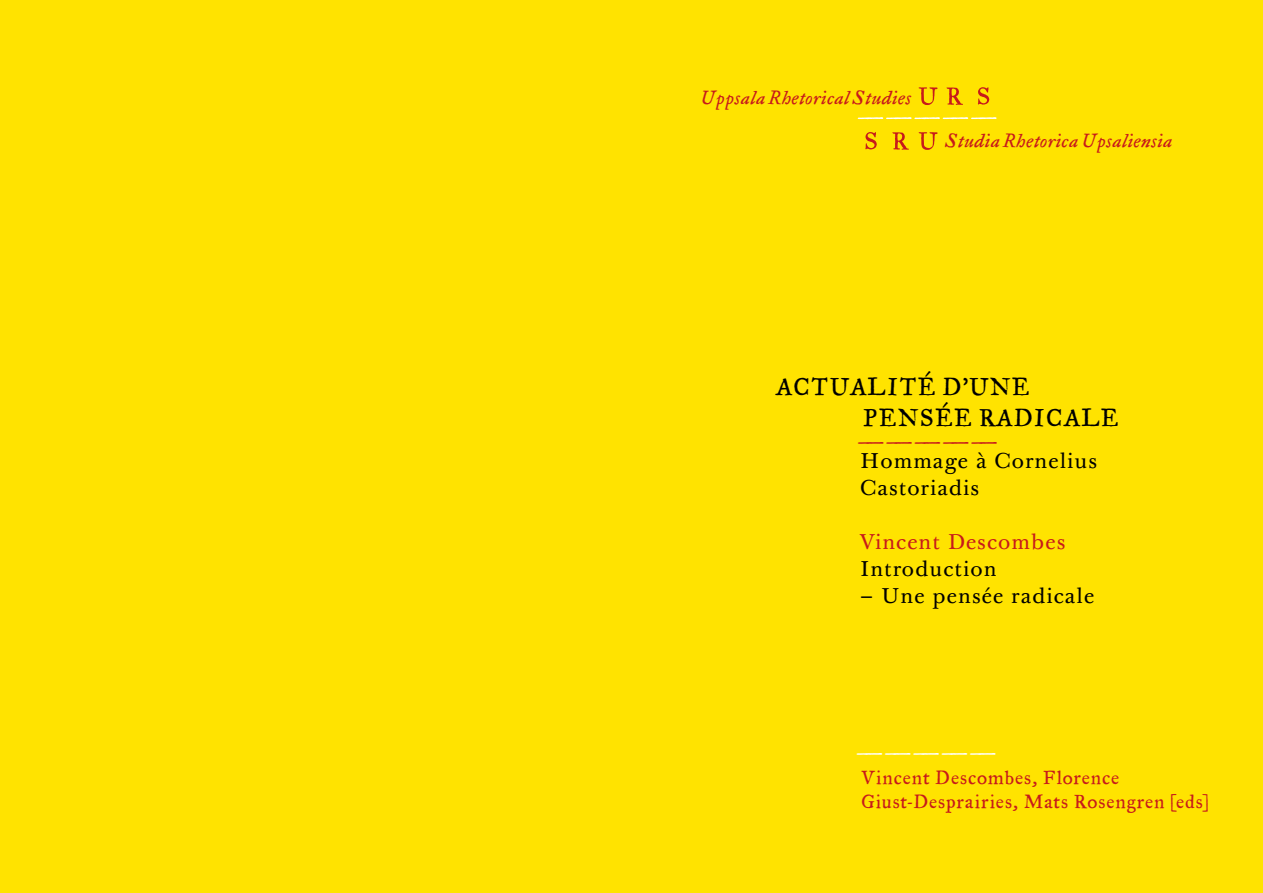
<style>
.page{position:relative;width:1263px;height:893px;background:#ffe300}
.page>*{position:absolute;margin:0;border:0;box-sizing:border-box;transform-origin:0 0}
.t1{font:27px "Historical Fell Type Roman";letter-spacing:.05em;color:#000}
.rubrik{font:27px "Historical Fell Type Roman";color:#c71a1b}
.rubrik-2{font:27px "Historical Fell Type Roman";color:#fff}
.rubrik-3{font:21px/24px "Historical Fell Type Roman";letter-spacing:.04em;color:#c71a1b}
.t2{font:21px/27px "Baskerville 10 Pro";letter-spacing:.05em;color:#000}
.t3{font:italic 21px "Historical Fell Type";letter-spacing:.025em;color:#c71a1b}
.toc_yllw{font:21px "Baskerville 10 Pro";letter-spacing:.05em;color:#c71a1b}
</style>
<div class="page">
<svg style="left:857px;top:117px;width:139px;height:2px"></svg>
<svg style="left:865px;top:132px;width:73px;height:18px"></svg>
<svg style="left:918px;top:87px;width:71px;height:18px"></svg>
<p class="t3" style="left:701px;top:84px;width:211px">Uppsala Rhetorical Studies</p>
<p class="t3" style="left:946px;top:127px;width:228px">Studia Rhetorica Upsaliensia</p>
<p class="t1" style="left:776px;top:371px;width:255px">ACTUALITÉ D’UNE</p>
<p class="t1" style="left:863px;top:402px;width:257px">PENSÉE RADICALE</p>
<p class="rubrik" style="left:857px;top:425px;width:142px">–––––</p>
<p class="t2" style="left:860px;top:449px;width:239px">Hommage à Cornelius<br>Castoriadis</p>
<p class="toc_yllw" style="left:860px;top:529px;width:207px">Vincent Descombes</p>
<p class="t2" style="left:860px;top:557px;width:138px">Introduction</p>
<p class="t2" style="left:860px;top:584px;width:236px">– Une pensée radicale</p>
<p class="rubrik-2" style="left:856px;top:736px;width:142px">–––––</p>
<p class="rubrik-3" style="left:861px;top:765px;width:349px">Vincent Descombes, Florence<br>Giust-Desprairies, Mats Rosengren (eds)</p>
</div>
